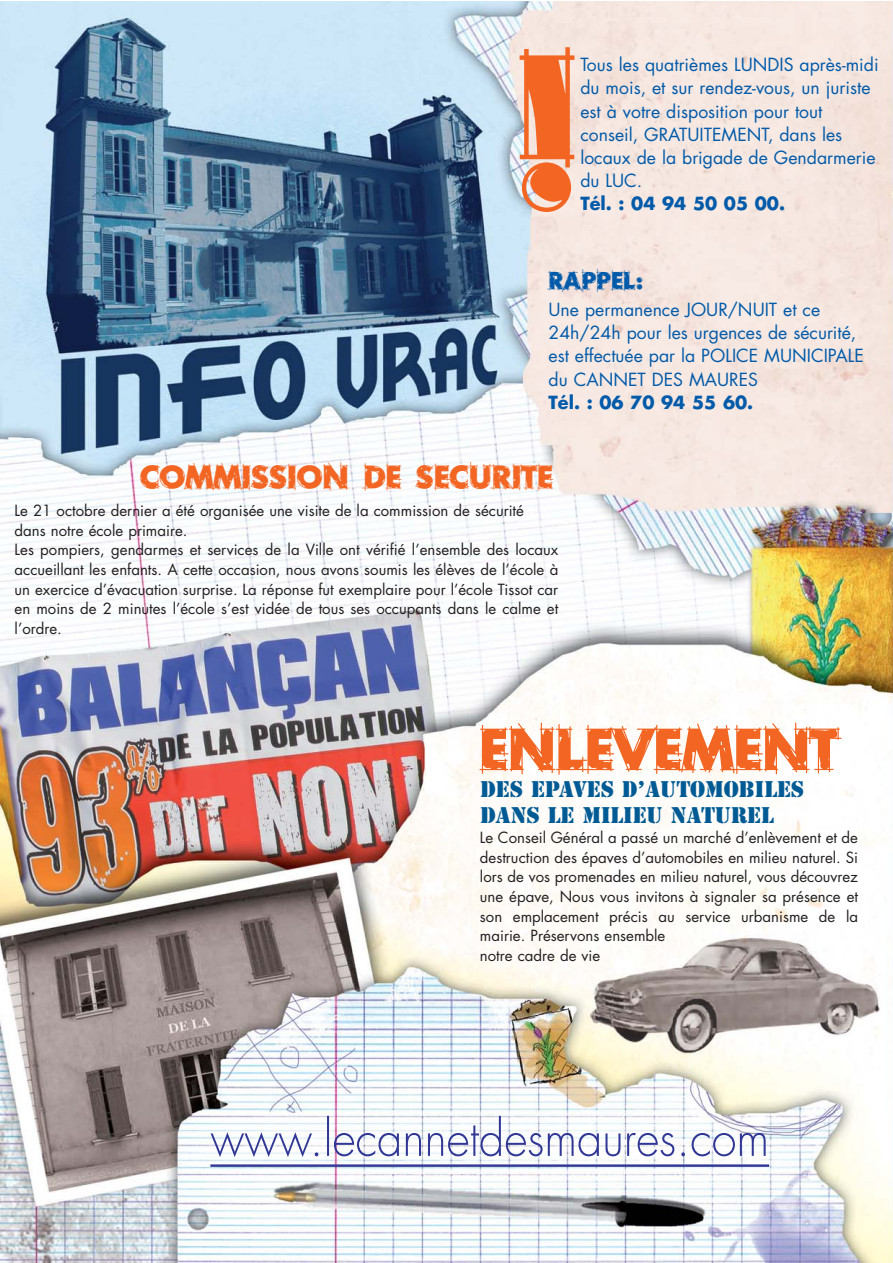
<style>
.page{position:relative;width:893px;height:1263px;background:#fff}
.page>*{position:absolute;margin:0;border:0;box-sizing:border-box;transform-origin:0 0}
.t1{font:214.05px "Rough Draft";color:#f26522}
.t2{font:57.45px "Rough Draft";color:#f26522}
.t3{font:31.5px "Rough Draft";color:#f26522}
.t4{font:24px "Rough Draft";color:#005aaa}
.t5{font:21.15px/25.5px "Stencil";color:#005b95}
.t6{font:17.7px/23.1px "Futura LT";color:#005aaa}
.t7{font:700 17.7px "Futura LT";color:#005aaa}
.t8{font:15px/19.6px "Futura LT";color:#231f20}
</style>
<div class="page">
<img style="left:0;top:1px;width:893px;height:1262px">
<img style="left:211px;top:1116px;width:408px;height:41px">
<h1 class="t1" style="left:505px;top:8px;width:87px">!</h1>
<p class="t6" style="left:580px;top:53px;width:300px">Tous les quatrièmes LUNDIS après-midi du mois, et sur rendez-vous, un juriste est à votre disposition pour tout conseil, GRATUITEMENT, dans les locaux de la brigade de Gendarmerie du LUC.</p>
<p class="t7" style="left:580px;top:193px;width:206px">Tél. : 04 94 50 05 00.</p>
<h3 class="t4" style="left:549px;top:267px;width:97px">Rappel:</h3>
<p class="t6" style="left:549px;top:298px;width:317px">Une permanence JOUR/NUIT et ce<br>24h/24h pour les urgences de sécurité, est effectuée par la POLICE MUNICIPALE du CANNET DES MAURES</p>
<p class="t7" style="left:549px;top:392px;width:206px">Tél. : 06 70 94 55 60.</p>
<h3 class="t3" style="left:140px;top:459px;width:414px">COMMISSION DE SECURITE</h3>
<p class="t8" style="left:15px;top:501px;width:545px">Le 21 octobre dernier a été organisée une visite de la commission de sécurité dans notre école primaire.<br>Les pompiers, gendarmes et services de la Ville ont vérifié l’ensemble des locaux accueillant les enfants. A cette occasion, nous avons soumis les élèves de l’école à un exercice d’évacuation surprise. La réponse fut exemplaire pour l’école Tissot car en moins de 2 minutes l’école s’est vidée de tous ses occupants dans le calme et l’ordre.</p>
<h2 class="t2" style="left:479px;top:716px;width:361px">ENLEVEMENT</h2>
<h3 class="t5" style="left:480px;top:776px;width:325px">DES EPAVES D’AUTOMOBILES<br>DANS LE MILIEU NATUREL</h3>
<p class="t8" style="left:480px;top:828px;width:380px">Le Conseil Général a passé un marché d’enlèvement et de destruction des épaves d’automobiles en milieu naturel. Si lors de vos promenades en milieu naturel, vous découvrez une épave, Nous vous invitons à signaler sa présence et son emplacement précis au service urbanisme de la mairie. Préservons ensemble<br>notre cadre de vie</p>
</div>
